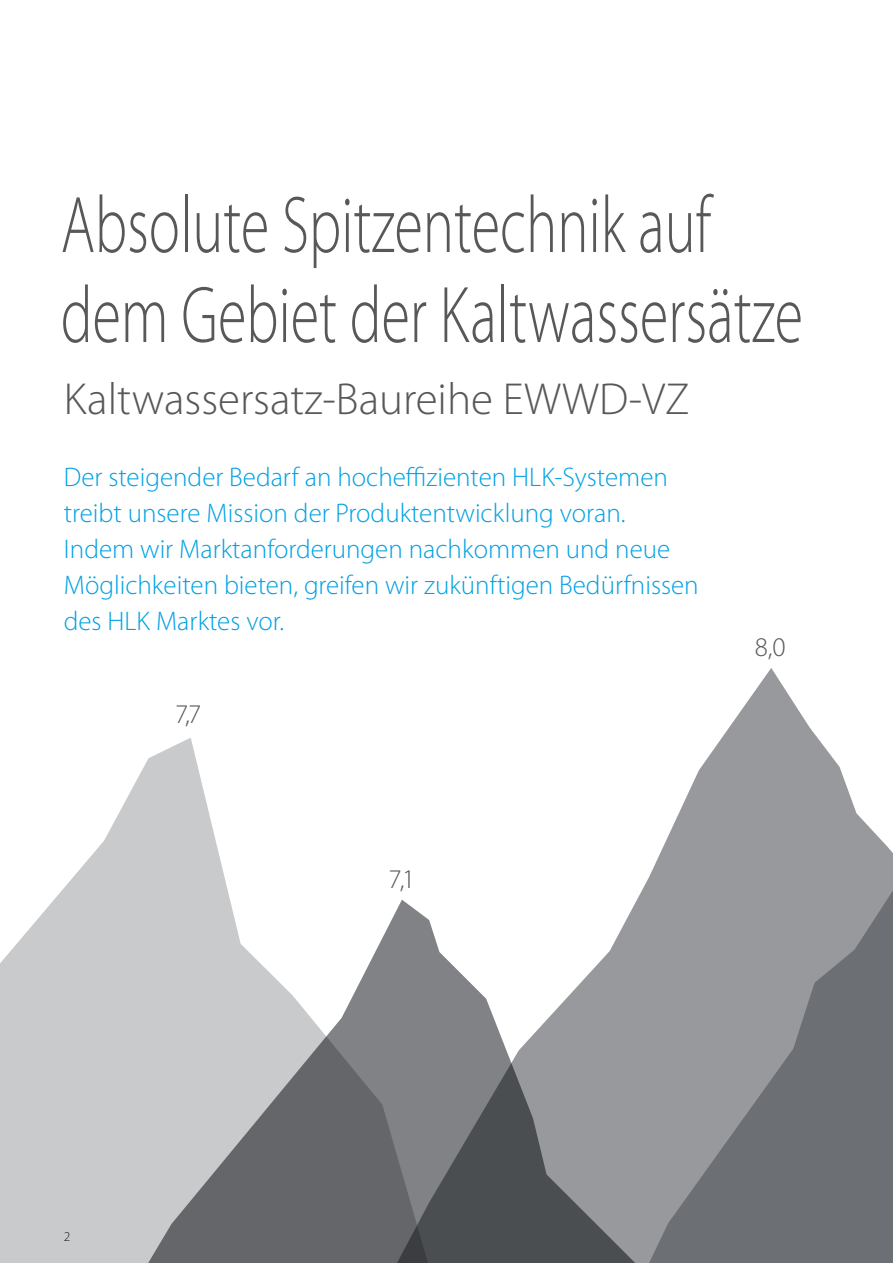
<style>
.page{position:relative;width:893px;height:1263px;background:#fff}
.page>*{position:absolute;margin:0;border:0;box-sizing:border-box;transform-origin:0 0}
.t1{font:300 81px/90px "Myriad Pro";color:#57585a;scale:.72 1}
.t2{font:300 45px "Myriad Pro";color:#57585a}
.t3{font:300 27px/36px "Myriad Pro";color:#00a1e3}
.t4{font:300 27px "Myriad Pro";color:#57585a}
.t5{font:300 13.5px "Myriad Pro";color:#231f20}
</style>
<div class="page">
<svg style="left:637px;top:668px;width:242px;height:595px"></svg>
<svg style="left:54px;top:738px;width:176px;height:162px;fill:#c9cacc"></svg>
<svg style="left:0;top:900px;width:780px;height:363px;background:#a2a4a7"></svg>
<svg style="left:879px;top:838px;width:14px;height:425px;background:#74767a"></svg>
<h1 class="t1" style="left:61px;top:181px;width:1032px">Absolute Spitzentechnik auf dem Gebiet der Kaltwassersätze</h1>
<h2 class="t2" style="left:64px;top:374px;width:627px">Kaltwassersatz-Baureihe EWWD-VZ</h2>
<p class="t3" style="left:64px;top:459px;width:636px">Der steigender Bedarf an hocheffizienten HLK-Systemen treibt unsere Mission der Produktentwicklung voran.<br>Indem wir Marktanforderungen nachkommen und neue Möglichkeiten bieten, greifen wir zukünftigen Bedürfnissen des HLK Marktes vor.</p>
<p class="t4" style="left:177px;top:699px;width:25px">7,7</p>
<p class="t4" style="left:390px;top:864px;width:24px">7,1</p>
<p class="t4" style="left:755px;top:632px;width:33px">8,0</p>
<p class="t5" style="left:64px;top:1229px;width:8px">2</p>
</div>
